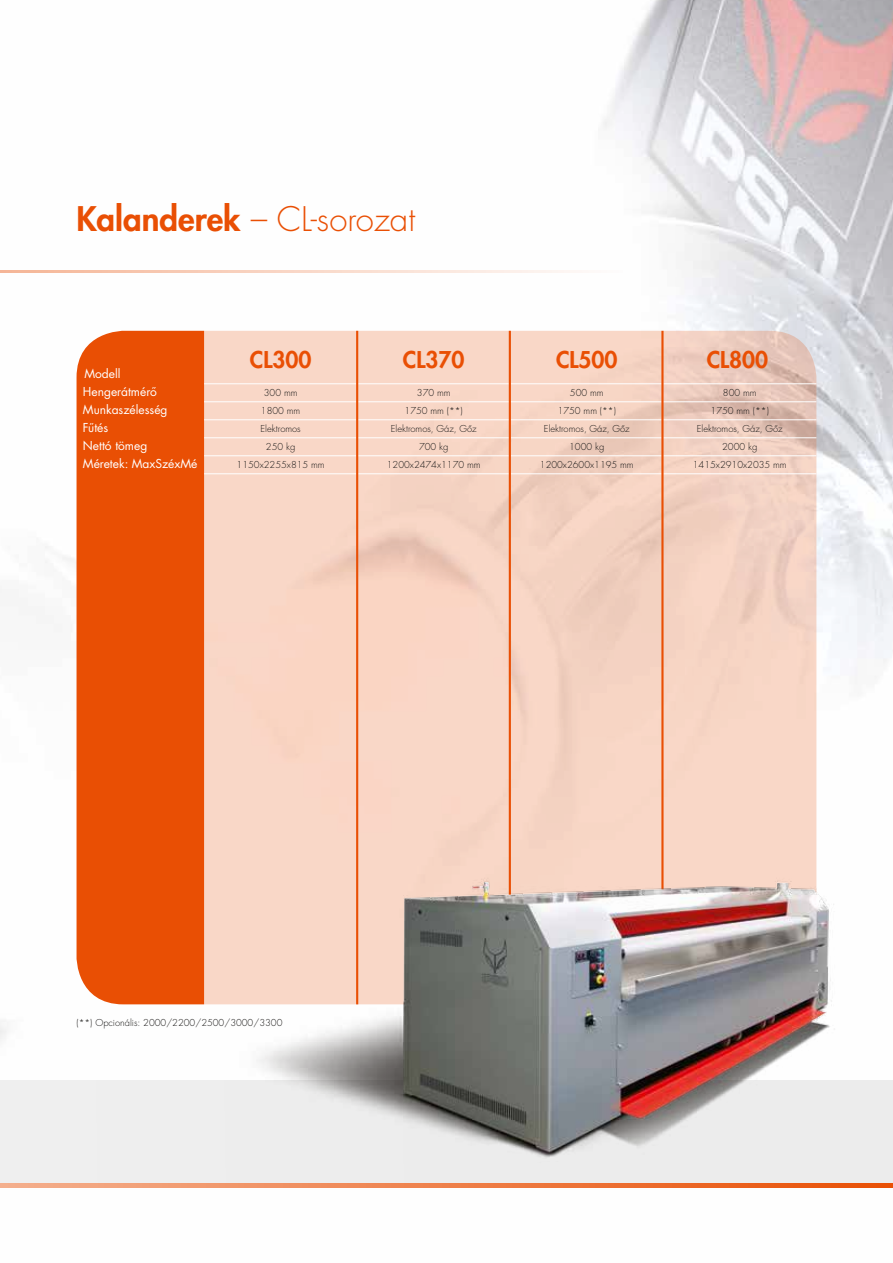
<style>
.page{position:relative;width:893px;height:1263px;background:#fff}
.page>*{position:absolute;margin:0;border:0;box-sizing:border-box;transform-origin:0 0}
.t1{font:300 33px "Futura LT Pro";color:#e94f04}
.t2{font:800 22.5px "Futura Std";color:#e94f04}
.t3{font:12px/18px "Futura LT Pro";color:#fff}
.t4{font:300 9.3px/18px "Futura Std";color:#181716;text-align:center}
.t5{font:300 9.3px "Futura LT Pro";color:#181716}
.s1{font-weight:800}
</style>
<div class="page">
<img style="left:0;top:0;width:893px;height:1188px">
<div style="left:0;top:1081px;width:893px;height:102px;background:#ececec"></div>
<svg style="left:51px;top:1183px;width:842px;height:4px"></svg>
<hr style="left:0;top:270px;width:622px;height:3px;background:#e94f04">
<svg style="left:204px;top:331px;width:612px;height:513px;background:#f5d3c3"></svg>
<div style="left:77px;top:331px;width:127px;height:673px;background:#e94f04"></div>
<hr style="left:204px;top:383px;width:612px;height:1px;background:#fff">
<hr style="left:204px;top:401px;width:612px;height:1px;background:#fff">
<hr style="left:204px;top:419px;width:612px;height:1px;background:#fff">
<hr style="left:204px;top:437px;width:612px;height:1px;background:#fff">
<hr style="left:204px;top:455px;width:612px;height:1px;background:#fff">
<hr style="left:204px;top:473px;width:612px;height:1px;background:#fff">
<hr style="left:356px;top:331px;width:2px;height:673px;background:#e94f04">
<hr style="left:509px;top:331px;width:2px;height:673px;background:#e94f04">
<hr style="left:661px;top:331px;width:2px;height:673px;background:#e94f04">
<img style="left:161px;top:844px;width:696px;height:344px">
<img style="left:0;top:823px;width:51px;height:365px">
<h1 class="t1" style="left:77px;top:198px;width:340px"><span class="s1">Kalanderek</span> – CL-sorozat</h1>
<p class="t3" style="left:83px;top:364px;width:116px">Modell<br>Hengerátmérő<br>Munkaszélesség<br>Fűtés<br>Nettó tömeg<br>Méretek: MaxSzéxMé</p>
<h2 class="t2" style="left:250px;top:345px;width:63px">CL300</h2>
<p class="t4" style="left:237px;top:384px;width:90px">300 mm<br>1800 mm<br>Elektromos<br>250 kg<br>1150x2255x815 mm</p>
<h2 class="t2" style="left:403px;top:345px;width:63px">CL370</h2>
<p class="t4" style="left:405px;top:384px;width:60px">370 mm<br>1750 mm (**)</p>
<p class="t5" style="left:391px;top:423px;width:87px">Elektromos, Gáz, Gőz</p>
<p class="t4" style="left:387px;top:438px;width:95px">700 kg<br>1200x2474x1170 mm</p>
<h2 class="t2" style="left:556px;top:345px;width:63px">CL500</h2>
<p class="t4" style="left:558px;top:384px;width:60px">500 mm<br>1750 mm (**)</p>
<p class="t5" style="left:544px;top:423px;width:87px">Elektromos, Gáz, Gőz</p>
<p class="t4" style="left:540px;top:438px;width:95px">1000 kg<br>1200x2600x1195 mm</p>
<h2 class="t2" style="left:707px;top:345px;width:63px">CL800</h2>
<p class="t4" style="left:711px;top:384px;width:60px">800 mm<br>1750 mm (**)</p>
<p class="t5" style="left:697px;top:423px;width:87px">Elektromos, Gáz, Gőz</p>
<p class="t4" style="left:693px;top:438px;width:95px">2000 kg<br>1415x2910x2035 mm</p>
<p class="t4" style="left:77px;top:1014px;width:207px">(**) Opcionális: 2000/2200/2500/3000/3300</p>
</div>
